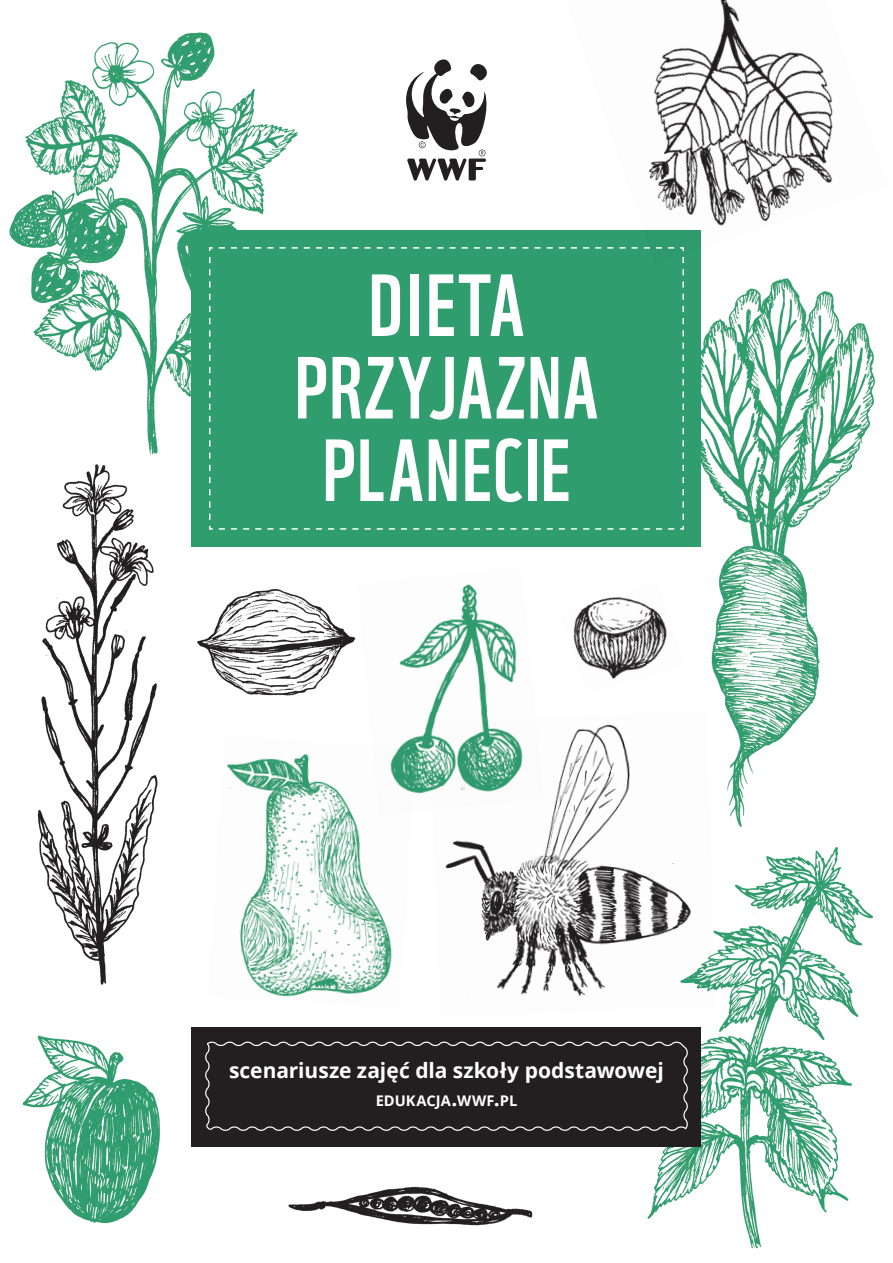
<style>
.page{position:relative;width:893px;height:1263px;background:#fff}
.page>*{position:absolute;margin:0;border:0;box-sizing:border-box;transform-origin:0 0}
.lead{font:85.5px/82.5px "WWF";letter-spacing:.025em;color:#fff;text-align:center}
.lead-2{font:700 21px "Open Sans";color:#fff}
.lead-3{font:700 14.7px "Open Sans";color:#fff}
.s1{font-size:21px}
</style>
<div class="page">
<img style="left:647px;top:847px;width:226px;height:402px">
<img style="left:674px;top:278px;width:202px;height:549px">
<img style="left:9px;top:32px;width:289px;height:424px">
<div style="left:192px;top:230px;width:509px;height:316px;background:#309d6e"></div>
<svg style="left:209px;top:247px;width:475px;height:283px"></svg>
<div style="left:192px;top:1027px;width:509px;height:120px;background:#231f20"></div>
<svg style="left:205px;top:1041px;width:483px;height:90px"></svg>
<img style="left:563px;top:0;width:270px;height:265px">
<img style="left:197px;top:589px;width:159px;height:107px">
<img style="left:573px;top:581px;width:111px;height:114px">
<img style="left:9px;top:453px;width:169px;height:532px">
<img style="left:288px;top:1186px;width:245px;height:40px">
<img style="left:22px;top:1024px;width:143px;height:199px">
<img style="left:399px;top:584px;width:118px;height:210px">
<img style="left:430px;top:713px;width:285px;height:303px">
<img style="left:227px;top:736px;width:189px;height:261px">
<svg style="left:406px;top:59px;width:81px;height:122px"></svg>
<p class="lead" style="left:369px;top:256px;width:157px">DIETA</p>
<p class="lead" style="left:295px;top:338px;width:305px">PRZYJAZNA<br>PLANECIE</p>
<p class="lead-2" style="left:229px;top:1055px;width:436px">scenariusze zajęć dla szkoły podstawowej</p>
<p class="lead-3" style="left:376px;top:1091px;width:143px">EDUKACJA<span class="s1">.</span>WWF<span class="s1">.</span>PL</p>
</div>
